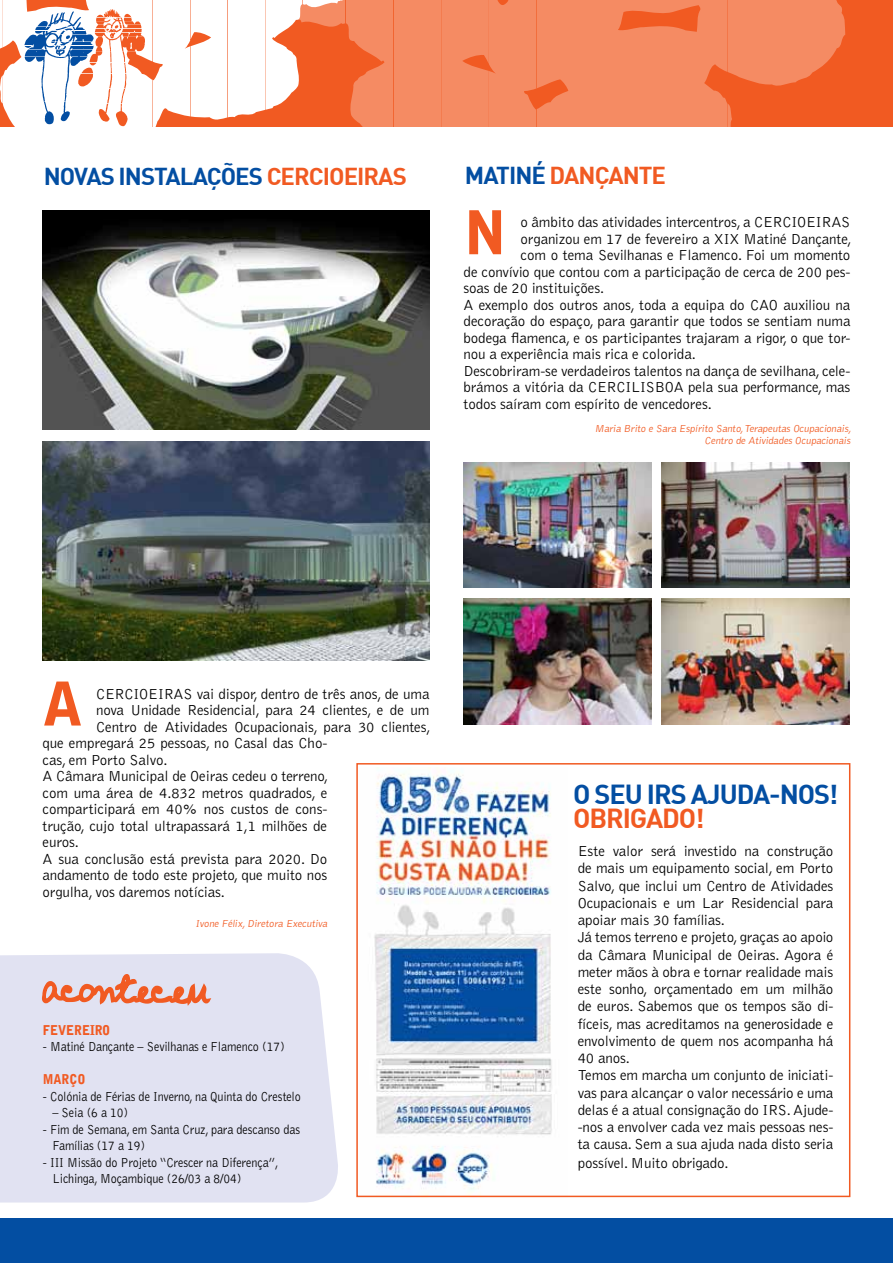
<style>
.page{position:relative;width:893px;height:1263px;background:#fff}
.page>*{position:absolute;margin:0;border:0;box-sizing:border-box;transform-origin:0 0}
.t1{font:900 60px "Bell Gothic Std";color:#f15a22}
.t2{font:700 27px "DIN";letter-spacing:-.04em;color:#034ea2}
.t3{font:700 27px "DIN";letter-spacing:-.04em;color:#f15a22}
.t4{font:700 24px "DIN";letter-spacing:-.04em;color:#034ea2}
.t5{font:700 24px "DIN";letter-spacing:-.04em;color:#f15a22}
.t6{font:300 15px/17.2px "Bell Gothic Std";letter-spacing:-.01em;color:#000}
.t7{font:300 13.5px/16.5px "Bell Gothic Std";letter-spacing:-.01em;color:#000;scale:.9 1}
.t8{font:900 13.5px "Bell Gothic Std";letter-spacing:-.01em;color:#f15a22;scale:.9 1}
.t9{font:300 10.5px/12px "Bell Gothic Std";color:#f15a22;text-align:right}
.s1{color:#f15a22}
.s2{color:#034ea2}
</style>
<div class="page">
<img style="left:43px;top:441px;width:386px;height:219px">
<img style="left:43px;top:210px;width:386px;height:219px">
<div style="left:0;top:1218px;width:893px;height:45px;background:#034ea2"></div>
<hr style="left:892px;top:656px;width:1px;height:562px;background:#fff6ed">
<div style="left:0;top:0;width:893px;height:126px;background:#f15a22"></div>
<svg style="left:375px;top:0;width:471px;height:126px;fill:#f58b63"></svg>
<svg style="left:0;top:0;width:375px;height:126px;fill:#fff"></svg>
<svg style="left:24px;top:9px;width:121px;height:117px;background:#ddd2d5"></svg>
<div style="left:0;top:953px;width:338px;height:249px;background:#e1e2f2"></div>
<svg style="left:40px;top:953px;width:174px;height:55px;background:#e4c7c8"></svg>
<img style="left:374px;top:767px;width:178px;height:423px">
<div style="left:356px;top:763px;width:494px;height:434px;border:2px solid #f15a22"></div>
<img style="left:463px;top:462px;width:188px;height:125px">
<img style="left:661px;top:462px;width:188px;height:125px">
<img style="left:463px;top:599px;width:188px;height:125px">
<img style="left:661px;top:599px;width:188px;height:125px">
<h3 class="t4" style="left:44px;top:161px;width:364px">NOVAS INSTALAÇÕES <span class="s1">CERCIOEIRAS</span></h3>
<h3 class="t5" style="left:465px;top:160px;width:203px"><span class="s2">MATINÉ</span> DANÇANTE</h3>
<h1 class="t1" style="left:463px;top:198px;width:33px">N</h1>
<p class="t6" style="left:521px;top:214px;width:331px">o âmbito das atividades intercentros, a CERCIOEIRAS</p>
<p class="t6" style="left:521px;top:230px;width:333px">organizou em 17 de fevereiro a XIX Matiné Dançante,</p>
<p class="t6" style="left:521px;top:247px;width:331px">com o tema Sevilhanas e Flamenco. Foi um momento</p>
<p class="t6" style="left:463px;top:263px;width:388px">de convívio que contou com a participação de cerca de 200 pes-</p>
<p class="t6" style="left:463px;top:280px;width:142px">soas de 20 instituições.</p>
<p class="t6" style="left:463px;top:296px;width:388px">A exemplo dos outros anos, toda a equipa do CAO auxiliou na</p>
<p class="t6" style="left:463px;top:313px;width:388px">decoração do espaço, para garantir que todos se sentiam numa</p>
<p class="t6" style="left:463px;top:329px;width:388px">bodega flamenca, e os participantes trajaram a rigor, o que tor-</p>
<p class="t6" style="left:463px;top:346px;width:234px">nou a experiência mais rica e colorida.</p>
<p class="t6" style="left:463px;top:362px;width:388px">Descobriram-se verdadeiros talentos na dança de sevilhana, cele-</p>
<p class="t6" style="left:463px;top:379px;width:388px">brámos a vitória da CERCILISBOA pela sua performance, mas</p>
<p class="t6" style="left:463px;top:395px;width:250px">todos saíram com espírito de vencedores.</p>
<p class="t9" style="left:595px;top:423px;width:260px">Maria Brito e Sara Espírito Santo,Terapeutas Ocupacionais,<br>Centro de Atividades Ocupacionais</p>
<h1 class="t1" style="left:43px;top:669px;width:38px">A</h1>
<p class="t6" style="left:96px;top:685px;width:335px">CERCIOEIRAS vai dispor, dentro de três anos, de uma</p>
<p class="t6" style="left:96px;top:702px;width:335px">nova Unidade Residencial, para 24 clientes, e de um</p>
<p class="t6" style="left:96px;top:718px;width:336px">Centro de Atividades Ocupacionais, para 30 clientes,</p>
<p class="t6" style="left:43px;top:735px;width:286px">que empregará 25 pessoas, no Casal das Cho-</p>
<p class="t6" style="left:43px;top:751px;width:127px">cas, em Porto Salvo.</p>
<p class="t6" style="left:43px;top:768px;width:287px">A Câmara Municipal de Oeiras cedeu o terreno,</p>
<p class="t6" style="left:43px;top:784px;width:286px">com uma área de 4.832 metros quadrados, e</p>
<p class="t6" style="left:43px;top:801px;width:286px">comparticipará em 40% nos custos de cons-</p>
<p class="t6" style="left:43px;top:817px;width:286px">trução, cujo total ultrapassará 1,1 milhões de</p>
<p class="t6" style="left:43px;top:834px;width:38px">euros.</p>
<p class="t6" style="left:43px;top:850px;width:286px">A sua conclusão está prevista para 2020. Do</p>
<p class="t6" style="left:43px;top:867px;width:286px">andamento de todo este projeto, que muito nos</p>
<p class="t6" style="left:43px;top:884px;width:184px">orgulha, vos daremos notícias.</p>
<p class="t9" style="left:196px;top:917px;width:135px">Ivone Félix,Diretora Executiva</p>
<p class="t8" style="left:43px;top:1022px;width:76px">FEVEREIRO</p>
<p class="t7" style="left:43px;top:1039px;width:270px">- Matiné Dançante – Sevilhanas e Flamenco (17)</p>
<p class="t8" style="left:43px;top:1072px;width:49px">MARÇO</p>
<p class="t7" style="left:43px;top:1088px;width:288px">- Colónia de Férias de Inverno, na Quinta do Crestelo</p>
<p class="t7" style="left:52px;top:1105px;width:86px">– Seia (6 a 10)</p>
<p class="t7" style="left:52px;top:1121px;width:277px;text-indent:-10px">- Fim de Semana, em Santa Cruz, para descanso das<br>Famílias (17 a 19)</p>
<p class="t7" style="left:52px;top:1154px;width:253px;text-indent:-10px">- III Missão do Projeto “Crescer na Diferença”,<br>Lichinga, Moçambique (26/03 a 8/04)</p>
<h2 class="t2" style="left:573px;top:777px;width:267px">O SEU IRS AJUDA-NOS!</h2>
<h2 class="t3" style="left:573px;top:801px;width:133px">OBRIGADO!</h2>
<p class="t6" style="left:578px;top:843px;width:257px">Este valor será investido na construção de mais um equipamento social, em Porto Salvo, que inclui um Centro de Atividades Ocupacionais e um Lar Residencial para apoiar mais 30 famílias.<br>Já temos terreno e projeto, graças ao apoio da Câmara Municipal de Oeiras. Agora é meter mãos à obra e tornar realidade mais este sonho, orçamentado em um milhão de euros. Sabemos que os tempos são di&shy;fíceis, mas acreditamos na generosidade e envolvimento de quem nos acompanha há 40 anos.<br>Temos em marcha um conjunto de iniciati&shy;vas para alcançar o valor necessário e uma delas é a atual consignação do IRS. Ajude--nos a envolver cada vez mais pessoas nes&shy;ta causa. Sem a sua ajuda nada disto seria</p>
<p class="t6" style="left:578px;top:1155px;width:152px">possível. Muito obrigado.</p>
</div>
